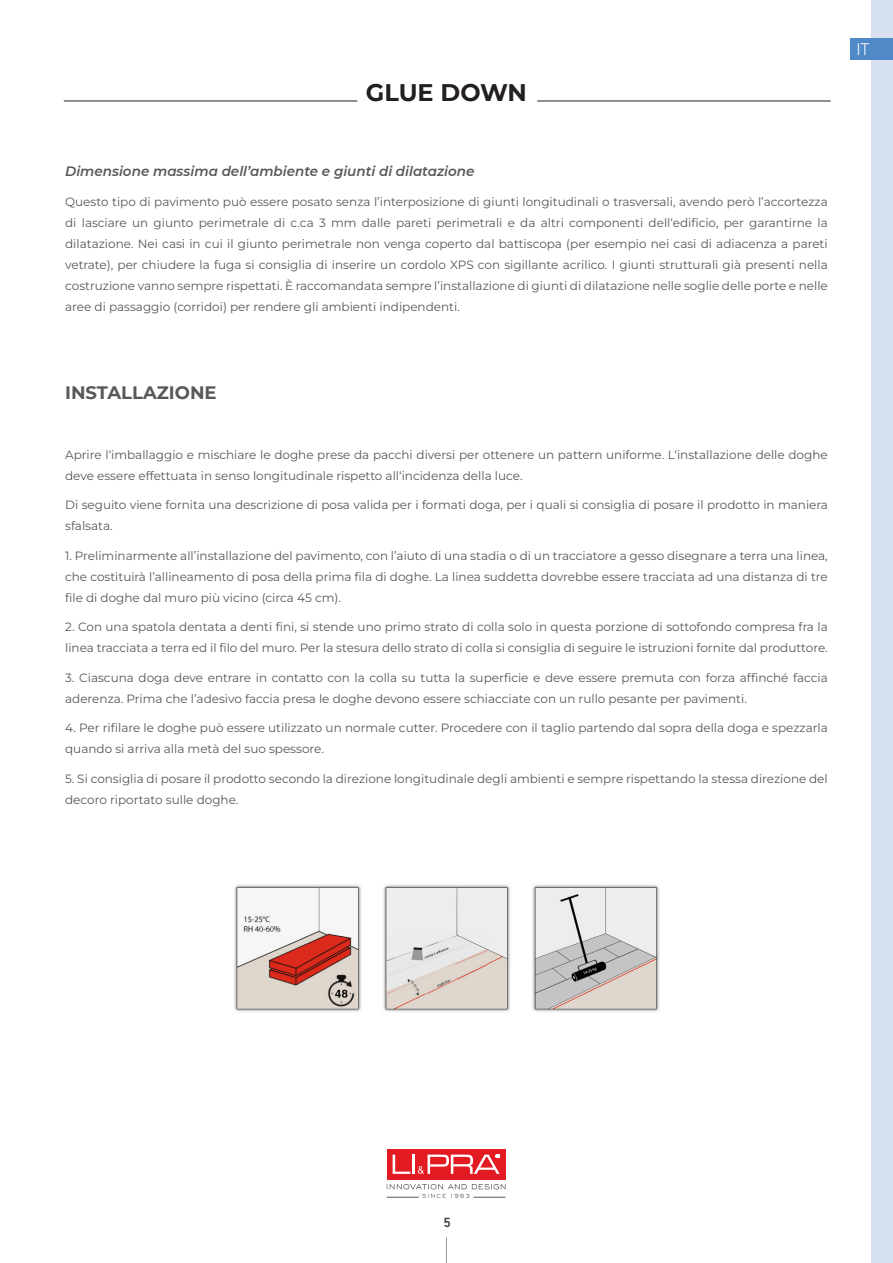
<style>
.page{position:relative;width:893px;height:1263px;background:#fff}
.page>*{position:absolute;margin:0;border:0;box-sizing:border-box;transform-origin:0 0}
.t1{font:700 24px "Montserrat";letter-spacing:-.005em;color:#231f20}
.t2{font:700 18px "Montserrat";color:#57585a}
.t3{font:300 17.25px "DIN Next LT Pro";color:#fff}
.t4{font:italic 600 13.5px "Montserrat";color:#57585a}
.t5{font:500 13.5px "DIN Next LT Pro";color:#3e3e3f}
.t6{font:12px/21px "Montserrat";color:#57585a}
</style>
<div class="page">
<div style="left:872px;top:0;width:21px;height:1263px;background:#d7e0f1"></div>
<svg style="left:446px;top:1237px;width:1px;height:26px"></svg>
<div style="left:387px;top:1149px;width:118px;height:31px;background:#e21a21"></div>
<svg style="left:393px;top:1154px;width:17px;height:20px"></svg>
<hr style="left:412px;top:1154px;width:2px;height:20px;background:#fff">
<svg style="left:418px;top:1154px;width:82px;height:20px"></svg>
<svg style="left:387px;top:1184px;width:118px;height:14px"></svg>
<hr style="left:537px;top:101px;width:294px;height:1px;background:#231f20">
<hr style="left:64px;top:101px;width:293px;height:1px;background:#231f20">
<div style="left:850px;top:38px;width:43px;height:22px;background:#5089c7"></div>
<img style="left:234px;top:885px;width:426px;height:127px">
<h1 class="t1" style="left:366px;top:75px;width:163px">GLUE DOWN</h1>
<p class="t4" style="left:65px;top:162px;width:411px">Dimensione massima dell’ambiente e giunti di dilatazione</p>
<p class="t6" style="left:65px;top:190px;width:764px;text-align:justify">Questo tipo di pavimento può essere posato senza l’interposizione di giunti longitudinali o trasversali, avendo però l’accortezza di lasciare un giunto perimetrale di c.ca 3 mm dalle pareti perimetrali e da altri componenti dell‘edificio, per garantirne la dilatazione. Nei casi in cui il giunto perimetrale non venga coperto dal battiscopa (per esempio nei casi di adiacenza a pareti vetrate), per chiudere la fuga si consiglia di inserire un cordolo XPS con sigillante acrilico. I giunti strutturali già presenti nella costruzione vanno sempre rispettati. È raccomandata sempre l’installazione di giunti di dilatazione nelle soglie delle porte e nelle aree di passaggio (corridoi) per rendere gli ambienti indipendenti.</p>
<p class="t2" style="left:65px;top:380px;width:153px">INSTALLAZIONE</p>
<p class="t6" style="left:65px;top:444px;width:764px">Aprire l‘imballaggio e mischiare le doghe prese da pacchi diversi per ottenere un pattern uniforme. L‘installazione delle doghe deve essere effettuata in senso longitudinale rispetto all‘incidenza della luce.</p>
<p class="t6" style="left:65px;top:494px;width:764px">Di seguito viene fornita una descrizione di posa valida per i formati doga, per i quali si consiglia di posare il prodotto in maniera sfalsata.</p>
<p class="t6" style="left:65px;top:545px;width:764px;text-align:justify">1. Preliminarmente all’installazione del pavimento, con l’aiuto di una stadia o di un tracciatore a gesso disegnare a terra una linea, che costituirà l’allineamento di posa della prima fila di doghe. La linea suddetta dovrebbe essere tracciata ad una distanza di tre file di doghe dal muro più vicino (circa 45 cm).</p>
<p class="t6" style="left:65px;top:616px;width:764px">2. Con una spatola dentata a denti fini, si stende uno primo strato di colla solo in questa porzione di sottofondo compresa fra la linea tracciata a terra ed il filo del muro. Per la stesura dello strato di colla si consiglia di seguire le istruzioni fornite dal produttore.</p>
<p class="t6" style="left:65px;top:667px;width:764px">3. Ciascuna doga deve entrare in contatto con la colla su tutta la superficie e deve essere premuta con forza affinché faccia aderenza. Prima che l’adesivo faccia presa le doghe devono essere schiacciate con un rullo pesante per pavimenti.</p>
<p class="t6" style="left:65px;top:717px;width:764px">4. Per rifilare le doghe può essere utilizzato un normale cutter. Procedere con il taglio partendo dal sopra della doga e spezzarla quando si arriva alla metà del suo spessore.</p>
<p class="t6" style="left:65px;top:768px;width:764px">5. Si consiglia di posare il prodotto secondo la direzione longitudinale degli ambienti e sempre rispettando la stessa direzione del decoro riportato sulle doghe.</p>
<h3 class="t3" style="left:856px;top:39px;width:15px">IT</h3>
<p class="t5" style="left:443px;top:1215px;width:9px">5</p>
</div>
